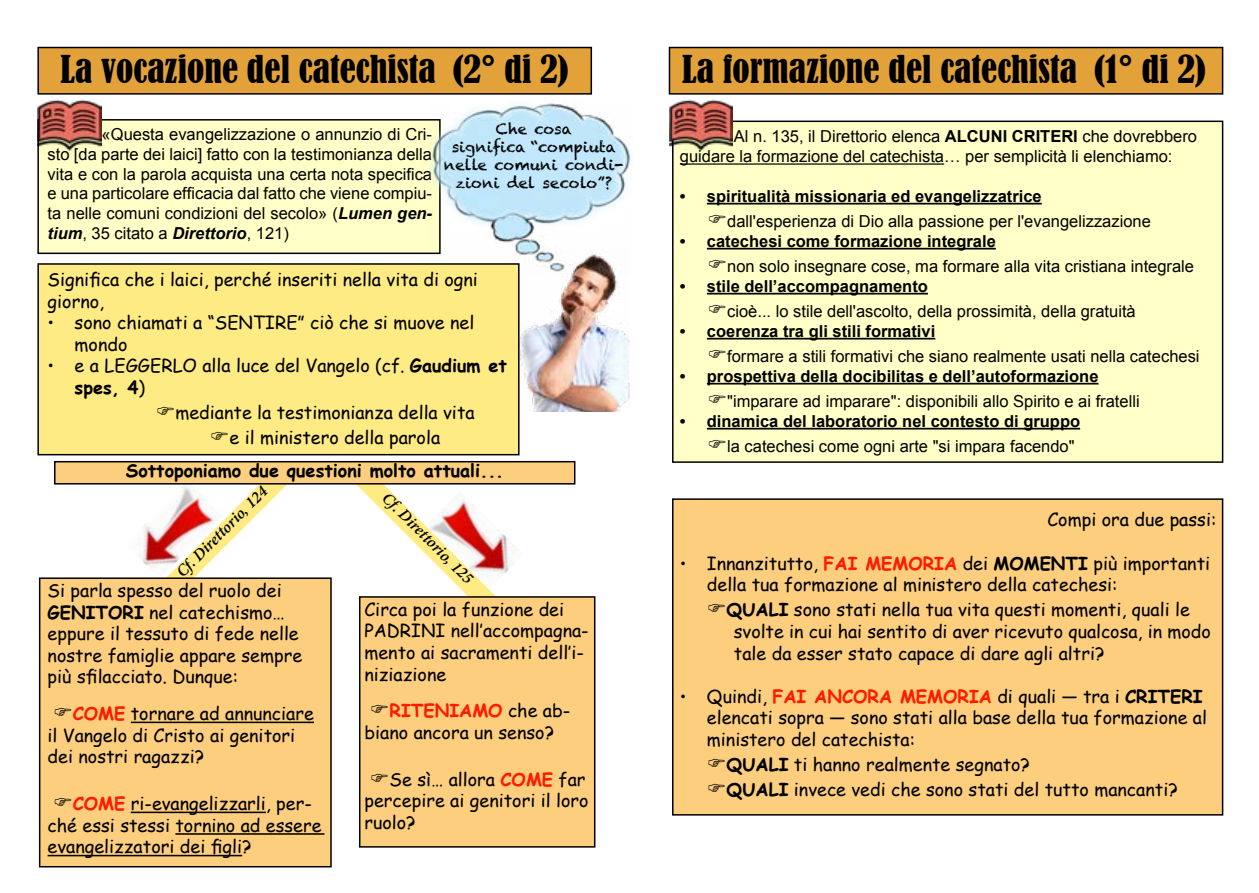
<style>
.page{position:relative;width:1259px;height:893px;background:#fff}
.page>*{position:absolute;margin:0;border:0;box-sizing:border-box;transform-origin:0 0}
.t1{font:condensed 36px "Bernard";color:#000}
.t2{font:18px/21.6px "Comic Sans MS";color:#000}
.t3{font:700 18px "Comic Sans MS";color:#000}
.t4{font:16.5px/19.8px "Arial";color:#000;text-align:justify}
.t5{font:700 16.5px "Arial";color:#000}
.t6{font:italic 600 16.5px "Minion Pro";color:#000}
.t7{font:15px/18px "Chalkduster";color:#000;text-align:center}
.s1{font-weight:700;font-style:italic}
.s2{font-weight:700}
.s3{font-weight:700;color:#ff1b00}
</style>
<div class="page">
<div style="left:673px;top:499px;width:549px;height:316px;background:#fcce7e"></div>
<div style="left:672px;top:498px;width:551px;height:318px;border:2px solid #000"></div>
<img style="left:495px;top:534px;width:23px;height:44px">
<img style="left:137px;top:525px;width:25px;height:46px">
<svg style="left:357px;top:485px;width:138px;height:111px"></svg>
<svg style="left:162px;top:485px;width:125px;height:92px"></svg>
<div style="left:38px;top:48px;width:553px;height:46px;background:#e2a239"></div>
<div style="left:37px;top:47px;width:555px;height:48px;border:2px solid #000"></div>
<div style="left:38px;top:120px;width:402px;height:133px;background:#ffffc7"></div>
<div style="left:37px;top:119px;width:404px;height:135px;border:2px solid #000"></div>
<img style="left:519px;top:274px;width:110px;height:137px">
<img style="left:430px;top:103px;width:201px;height:171px">
<div style="left:38px;top:264px;width:481px;height:191px;background:#ffeb83"></div>
<div style="left:37px;top:263px;width:482px;height:192px;border:2px solid #000"></div>
<div style="left:55px;top:462px;width:520px;height:22px;background:#fcce7e"></div>
<div style="left:54px;top:461px;width:521px;height:24px;border:2px solid #000"></div>
<div style="left:40px;top:578px;width:291px;height:289px;background:#fcce7e"></div>
<div style="left:39px;top:577px;width:293px;height:290px;border:2px solid #000"></div>
<hr style="left:131px;top:722px;width:183px;height:1px;background:#000">
<hr style="left:131px;top:812px;width:135px;height:1px;background:#000">
<hr style="left:175px;top:833px;width:149px;height:2px;background:#000">
<hr style="left:48px;top:855px;width:194px;height:1px;background:#000">
<div style="left:360px;top:597px;width:235px;height:250px;background:#fcce7e"></div>
<div style="left:359px;top:596px;width:236px;height:252px;border:2px solid #000"></div>
<div style="left:669px;top:48px;width:553px;height:46px;background:#e2a239"></div>
<div style="left:669px;top:47px;width:554px;height:48px;border:2px solid #000"></div>
<div style="left:673px;top:121px;width:549px;height:341px;background:#ffffc7"></div>
<div style="left:672px;top:121px;width:551px;height:342px;border:2px solid #000"></div>
<hr style="left:680px;top:163px;width:264px;height:2px;background:#000">
<hr style="left:707px;top:203px;width:334px;height:2px;background:#000">
<hr style="left:707px;top:248px;width:289px;height:2px;background:#000">
<hr style="left:707px;top:293px;width:221px;height:2px;background:#000">
<hr style="left:707px;top:338px;width:228px;height:2px;background:#000">
<hr style="left:707px;top:383px;width:391px;height:2px;background:#000">
<hr style="left:707px;top:428px;width:373px;height:2px;background:#000">
<img style="left:38px;top:99px;width:63px;height:56px">
<img style="left:669px;top:99px;width:63px;height:56px">
<h1 class="t1" style="left:61px;top:49px;width:509px">La vocazione del catechista (2° di 2)</h1>
<p class="t4" style="left:48px;top:124px;width:386px;text-indent:54px">«Questa evangelizzazione o annunzio di Cri&shy;sto [da parte dei laici] fatto con la testimonianza della vita e con la parola acquista una certa nota specifica e una particolare efficacia dal fatto che viene compiu&shy;ta nelle comuni condizioni del secolo» (<span class="s1">Lumen gen&shy;tium</span>, 35 citato a <span class="s1">Direttorio</span>, 121)</p>
<p class="t7" style="left:444px;top:120px;width:181px">Che cosa<br>significa “compiuta nelle comuni condi&shy;zioni del secolo”?</p>
<p class="t2" style="left:48px;top:268px;width:432px">Significa che i laici, perché inseriti nella vita di ogni giorno,</p>
<p class="t2" style="left:75px;top:311px;width:401px;text-indent:-27px">• sono chiamati a “SENTIRE” ciò che si muove nel mondo</p>
<p class="t2" style="left:75px;top:354px;width:434px;text-indent:-27px">• e a LEGGERLO alla luce del Vangelo (cf. <span class="s2">Gaudium et spes, 4</span>)</p>
<p class="t2" style="left:229px;top:399px;width:247px;line-height:25.2px;text-indent:-54px">mediante la testimonianza della vita e il ministero della parola</p>
<p class="t3" style="left:126px;top:457px;width:379px">Sottoponiamo due questioni molto attuali...</p>
<p class="t6" style="left:171px;top:566px;width:123px;rotate:-45deg">Cf. Direttorio, 124</p>
<p class="t2" style="left:48px;top:579px;width:256px">Si parla spesso del ruolo dei<br><span class="s2">GENITORI</span> nel catechismo… eppure il tessuto di fede nelle nostre famiglie appare sempre più sfilacciato. Dunque:</p>
<p class="t2" style="left:48px;top:702px;width:268px;text-indent:25px"><span class="s3">COME</span> tornare ad annunciare il Vangelo di Cristo ai genitori dei nostri ragazzi?</p>
<p class="t2" style="left:48px;top:792px;width:275px;text-indent:25px"><span class="s3">COME</span> ri-evangelizzarli, per&shy;ché essi stessi tornino ad essere evangelizzatori dei figli?</p>
<p class="t6" style="left:393px;top:487px;width:123px;rotate:45deg">Cf. Direttorio, 125</p>
<p class="t2" style="left:364px;top:598px;width:226px">Circa poi la funzione dei<br>PADRINI nell’accompagna&shy;mento ai sacramenti dell’i&shy;niziazione</p>
<p class="t2" style="left:364px;top:699px;width:207px;text-indent:25px"><span class="s3">RITENIAMO</span> che ab&shy;biano ancora un senso?</p>
<p class="t2" style="left:364px;top:768px;width:226px;text-indent:25px">Se sì… allora <span class="s3">COME</span> far percepire ai genitori il loro ruolo?</p>
<h1 class="t1" style="left:682px;top:49px;width:525px">La formazione del catechista (1° di 2)</h1>
<p class="t4" style="left:680px;top:127px;width:519px;text-indent:54px">Al n. 135, il Direttorio elenca <span class="s2">ALCUNI CRITERI</span> che dovrebbero guidare la formazione del catechista… per semplicità li elenchiamo:</p>
<p class="t5" style="left:680px;top:185px;width:363px">• spiritualità missionaria ed evangelizzatrice</p>
<p class="t4" style="left:727px;top:212px;width:425px">dall'esperienza di Dio alla passione per l'evangelizzazione</p>
<p class="t5" style="left:680px;top:230px;width:317px">• catechesi come formazione integrale</p>
<p class="t4" style="left:727px;top:257px;width:468px">non solo insegnare cose, ma formare alla vita cristiana integrale</p>
<p class="t5" style="left:680px;top:275px;width:249px">• stile dell’accompagnamento</p>
<p class="t4" style="left:727px;top:302px;width:410px">cioè... lo stile dell'ascolto, della prossimità, della gratuità</p>
<p class="t5" style="left:680px;top:320px;width:257px">• coerenza tra gli stili formativi</p>
<p class="t4" style="left:727px;top:347px;width:474px">formare a stili formativi che siano realmente usati nella catechesi</p>
<p class="t5" style="left:680px;top:365px;width:420px">• prospettiva della docibilitas e dell’autoformazione</p>
<p class="t4" style="left:727px;top:392px;width:414px">"imparare ad imparare": disponibili allo Spirito e ai fratelli</p>
<p class="t5" style="left:680px;top:410px;width:402px">• dinamica del laboratorio nel contesto di gruppo</p>
<p class="t4" style="left:727px;top:437px;width:349px">la catechesi come ogni arte "si impara facendo"</p>
<p class="t2" style="left:1047px;top:508px;width:171px">Compi ora due passi:</p>
<p class="t2" style="left:707px;top:552px;width:505px;text-indent:-27px">• Innanzitutto, <span class="s3">FAI MEMORIA</span> dei <span class="s2">MOMENTI</span> più importanti della tua formazione al ministero della catechesi:</p>
<p class="t2" style="left:734px;top:598px;width:478px;text-indent:-7px"><span class="s2">QUALI</span> sono stati nella tua vita questi momenti, quali le svolte in cui hai sentito di aver ricevuto qualcosa, in modo tale da esser stato capace di dare agli altri?</p>
<p class="t2" style="left:707px;top:685px;width:502px;text-indent:-27px">• Quindi, <span class="s3">FAI ANCORA MEMORIA</span> di quali — tra i <span class="s2">CRITERI </span>elencati sopra — sono stati alla base della tua formazione al ministero del catechista:</p>
<p class="t2" style="left:726px;top:751px;width:453px;line-height:25.2px"><span class="s2">QUALI</span> ti hanno realmente segnato?<br><span class="s2">QUALI</span> invece vedi che sono stati del tutto mancanti?</p>
</div>
